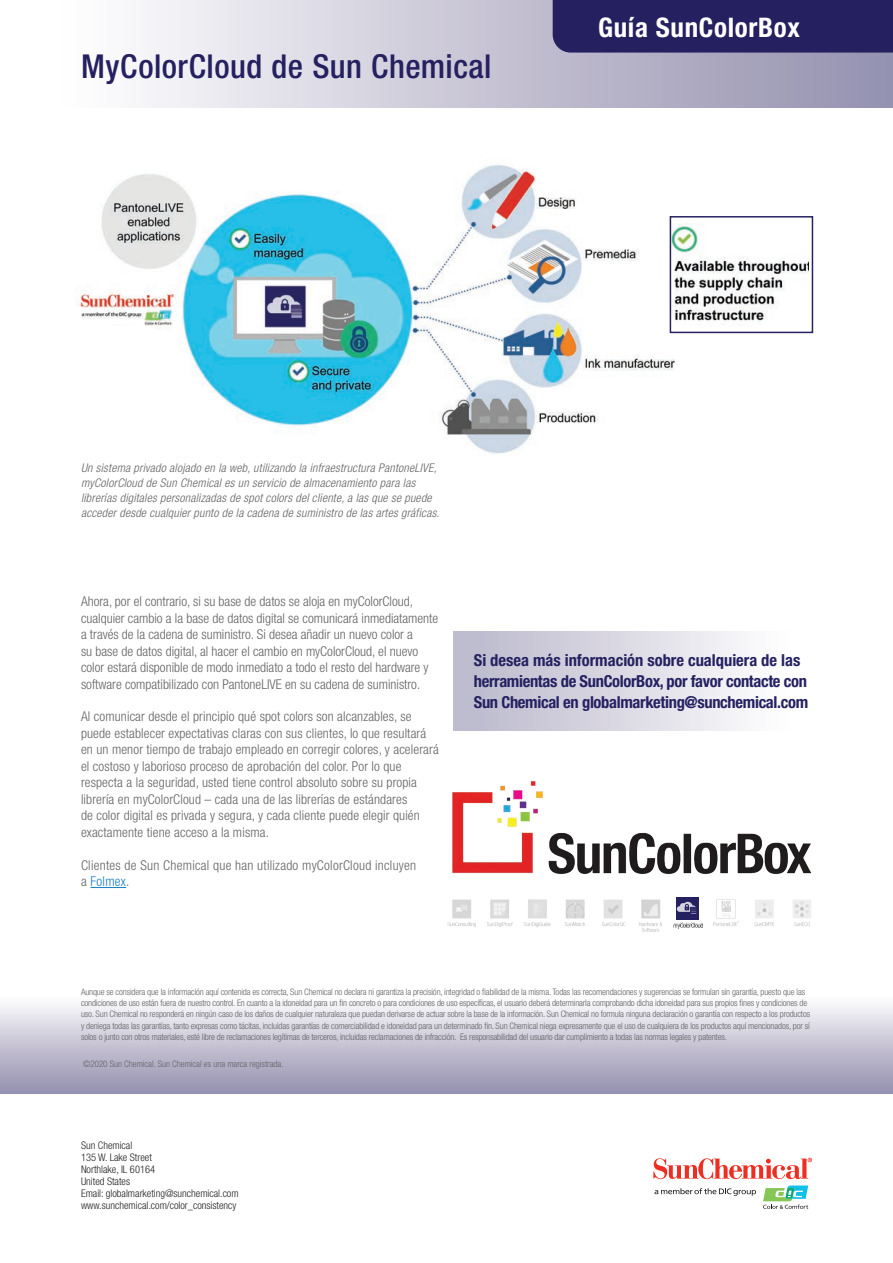
<style>
.page{position:relative;width:893px;height:1263px;background:#fff}
.page>*{position:absolute;margin:0;border:0;box-sizing:border-box;transform-origin:0 0}
.t1{font:500 condensed 33px "Helvetica Neue LT Std";letter-spacing:.015em;color:#252161}
.t2{font:700 condensed 27px "Helvetica Neue LT Std";letter-spacing:.025em;color:#fff}
.t3{font:700 condensed 16.5px/21px "Helvetica Neue LT Std";letter-spacing:-.02em;color:#252161}
.t4{font:300 condensed 13.5px/16.5px "Helvetica Neue LT Std";letter-spacing:.01em;color:#636366}
.t5{font:italic 300 condensed 12px/15px "Helvetica Neue LT Std";letter-spacing:.02em;color:#636366}
.t6{font:300 condensed 10.5px/12px "Helvetica Neue LT Std";color:#231f20}
.t7{font:300 condensed 9px/11.2px "Helvetica Neue LT Std";letter-spacing:-.015em;color:#636366}
.s1{color:#177dc2}
</style>
<div class="page">
<div style="left:0;top:0;width:893px;height:107px;background:linear-gradient(to right,#fff,#938fae)"></div>
<div style="left:0;top:986px;width:893px;height:107px;background:linear-gradient(to bottom,#fff,#948fae)"></div>
<svg style="left:653px;top:1158px;width:159px;height:21px"></svg>
<svg style="left:654px;top:1188px;width:102px;height:8px"></svg>
<svg style="left:763px;top:1185px;width:45px;height:24px"></svg>
<div style="left:553px;top:0;width:340px;height:53px;background:#252161"></div>
<img style="left:452px;top:781px;width:359px;height:93px">
<div style="left:453px;top:631px;width:406px;height:99px;background:linear-gradient(to right,#bbb9cc,#fff)"></div>
<img style="left:676px;top:897px;width:135px;height:29px">
<img style="left:447px;top:899px;width:216px;height:33px">
<div style="left:677px;top:897px;width:22px;height:22px;background:#252161"></div>
<svg style="left:677px;top:902px;width:20px;height:12px"></svg>
<img style="left:673px;top:922px;width:32px;height:7px">
<img style="left:75px;top:165px;width:603px;height:289px">
<img style="left:673px;top:222px;width:136px;height:104px">
<div style="left:670px;top:216px;width:143px;height:117px;border:2px solid #252161"></div>
<hr style="left:91px;top:887px;width:35px;height:1px;background:#177dc2">
<h1 class="t1" style="left:81px;top:46px;width:412px">MyColorCloud de Sun Chemical</h1>
<h2 class="t2" style="left:598px;top:11px;width:203px">Guía SunColorBox</h2>
<p class="t5" style="left:81px;top:460px;width:360px">Un sistema privado alojado en la web, utilizando la infraestructura PantoneLIVE, myColorCloud de Sun Chemical es un servicio de almacenamiento para las librerías digitales personalizadas de spot colors del cliente, a las que se puede acceder desde cualquier punto de la cadena de suministro de las artes gráficas.</p>
<p class="t4" style="left:81px;top:593px;width:359px">Ahora, por el contrario, si su base de datos se aloja en myColorCloud, cualquier cambio a la base de datos digital se comunicará inmediatamente a través de la cadena de suministro. Si desea añadir un nuevo color a<br>su base de datos digital, al hacer el cambio en myColorCloud, el nuevo color estará disponible de modo inmediato a todo el resto del hardware y software compatibilizado con PantoneLIVE en su cadena de suministro.</p>
<p class="t4" style="left:81px;top:708px;width:359px">Al comunicar desde el principio qué spot colors son alcanzables, se puede establecer expectativas claras con sus clientes, lo que resultará en un menor tiempo de trabajo empleado en corregir colores, y acelerará el costoso y laborioso proceso de aprobación del color. Por lo que respecta a la seguridad, usted tiene control absoluto sobre su propia librería en myColorCloud – cada una de las librerías de estándares<br>de color digital es privada y segura, y cada cliente puede elegir quién exactamente tiene acceso a la misma.</p>
<h3 class="t4" style="left:81px;top:856px;width:337px">Clientes de Sun Chemical que han utilizado myColorCloud incluyen a <span class="s1">Folmex</span>.</h3>
<h3 class="t3" style="left:474px;top:649px;width:336px">Si desea más información sobre cualquiera de las herramientas de SunColorBox, por favor contacte con<br>Sun Chemical en globalmarketing@sunchemical.com</h3>
<p class="t7" style="left:81px;top:986px;width:731px">Aunque se considera que la información aquí contenida es correcta, Sun Chemical no declara ni garantiza la precisión, integridad o fiabilidad de la misma. Todas las recomendaciones y sugerencias se formulan sin garantía, puesto que las condiciones de uso están fuera de nuestro control. En cuanto a la idoneidad para un fin concreto o para condiciones de uso específicas, el usuario deberá determinarla comprobando dicha idoneidad para sus propios fines y condiciones de uso. Sun Chemical no responderá en ningún caso de los daños de cualquier naturaleza que puedan derivarse de actuar sobre la base de la información. Sun Chemical no formula ninguna declaración o garantía con respecto a los productos y deniega todas las garantías, tanto expresas como tácitas, incluidas garantías de comerciabilidad e idoneidad para un determinado fin. Sun Chemical niega expresamente que el uso de cualquiera de los productos aquí mencionados, por sí solos o junto con otros materiales, esté libre de reclamaciones legítimas de terceros, incluidas reclamaciones de infracción. Es responsabilidad del usuario dar cumplimiento a todas las normas legales y patentes.</p>
<p class="t7" style="left:83px;top:1058px;width:202px">©2020 Sun Chemical. Sun Chemical es una marca registrada.</p>
<p class="t6" style="left:81px;top:1139px;width:159px">Sun Chemical<br>135 W. Lake Street<br>Northlake, IL 60164<br>United States<br>Email: globalmarketing@sunchemical.com www.sunchemical.com/color_consistency</p>
</div>
